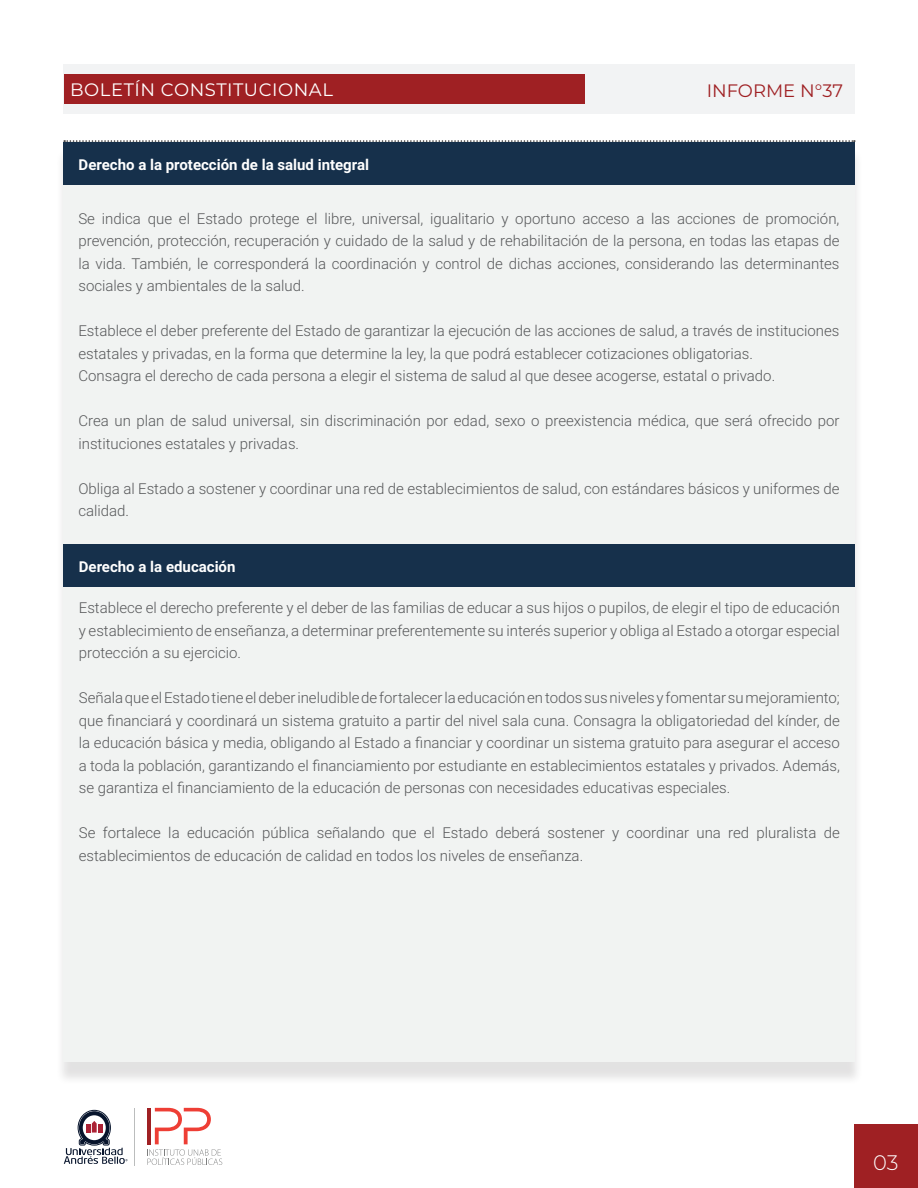
<style>
.page{position:relative;width:918px;height:1188px;background:#fff}
.page>*{position:absolute;margin:0;border:0;box-sizing:border-box;transform-origin:0 0}
.t1{font:300 21px "Montserrat";color:#fff}
.t2{font:18px "Montserrat";letter-spacing:.03em;color:#fff}
.t3{font:18px "Montserrat";color:#9f2023}
.t4{font:300 15px/22.5px "Roboto";color:#57585a}
.t5{font:700 15px "Roboto";color:#fff}
</style>
<div class="page">
<div style="left:854px;top:1124px;width:64px;height:64px;background:#9f2023"></div>
<div style="left:63px;top:64px;width:792px;height:50px;background:#f2f3f4"></div>
<div style="left:64px;top:74px;width:521px;height:30px;background:#9f2023"></div>
<hr style="left:135px;top:1108px;width:1px;height:57px;background:#bbbdbd">
<svg style="left:64px;top:1110px;width:64px;height:54px"></svg>
<svg style="left:147px;top:1108px;width:75px;height:57px"></svg>
<div style="left:55px;top:149px;width:808px;height:936px;background:#231f20;opacity:.13"></div>
<div style="left:63px;top:142px;width:792px;height:920px;background:#f1f3f2"></div>
<svg style="left:64px;top:140px;width:791px;height:2px"></svg>
<div style="left:64px;top:142px;width:791px;height:42px;background:#16304b"></div>
<div style="left:64px;top:544px;width:791px;height:43px;background:#16304b"></div>
<p class="t2" style="left:70px;top:77px;width:264px">BOLETÍN CONSTITUCIONAL</p>
<p class="t3" style="left:707px;top:78px;width:138px">INFORME N°37</p>
<p class="t5" style="left:79px;top:154px;width:292px">Derecho a la protección de la salud integral</p>
<p class="t4" style="left:78px;top:207px;width:763px;text-align:justify">Se indica que el Estado protege el libre, universal, igualitario y oportuno acceso a las acciones de promoción, prevención, protección, recuperación y cuidado de la salud y de rehabilitación de la persona, en todas las etapas de la vida. También, le corresponderá la coordinación y control de dichas acciones, considerando las determinantes sociales y ambientales de la salud.</p>
<p class="t4" style="left:78px;top:319px;width:763px">Establece el deber preferente del Estado de garantizar la ejecución de las acciones de salud, a través de instituciones estatales y privadas, en la forma que determine la ley, la que podrá establecer cotizaciones obligatorias.<br>Consagra el derecho de cada persona a elegir el sistema de salud al que desee acogerse, estatal o privado.</p>
<p class="t4" style="left:78px;top:409px;width:763px">Crea un plan de salud universal, sin discriminación por edad, sexo o preexistencia médica, que será ofrecido por instituciones estatales y privadas.</p>
<p class="t4" style="left:78px;top:477px;width:763px">Obliga al Estado a sostener y coordinar una red de establecimientos de salud, con estándares básicos y uniformes de calidad.</p>
<p class="t5" style="left:79px;top:556px;width:158px">Derecho a la educación</p>
<p class="t4" style="left:79px;top:596px;width:763px;text-align:justify">Establece el derecho preferente y el deber de las familias de educar a sus hijos o pupilos, de elegir el tipo de educación y establecimiento de enseñanza, a determinar preferentemente su interés superior y obliga al Estado a otorgar especial protección a su ejercicio.</p>
<p class="t4" style="left:79px;top:686px;width:763px;text-align:justify">Señala que el Estado tiene el deber ineludible de fortalecer la educación en todos sus niveles y fomentar su mejoramiento; que financiará y coordinará un sistema gratuito a partir del nivel sala cuna. Consagra la obligatoriedad del kínder, de la educación básica y media, obligando al Estado a financiar y coordinar un sistema gratuito para asegurar el acceso a toda la población, garantizando el financiamiento por estudiante en establecimientos estatales y privados. Además, se garantiza el financiamiento de la educación de personas con necesidades educativas especiales.</p>
<p class="t4" style="left:79px;top:821px;width:763px">Se fortalece la educación pública señalando que el Estado deberá sostener y coordinar una red pluralista de establecimientos de educación de calidad en todos los niveles de enseñanza.</p>
<h1 class="t1" style="left:873px;top:1148px;width:27px">03</h1>
</div>
